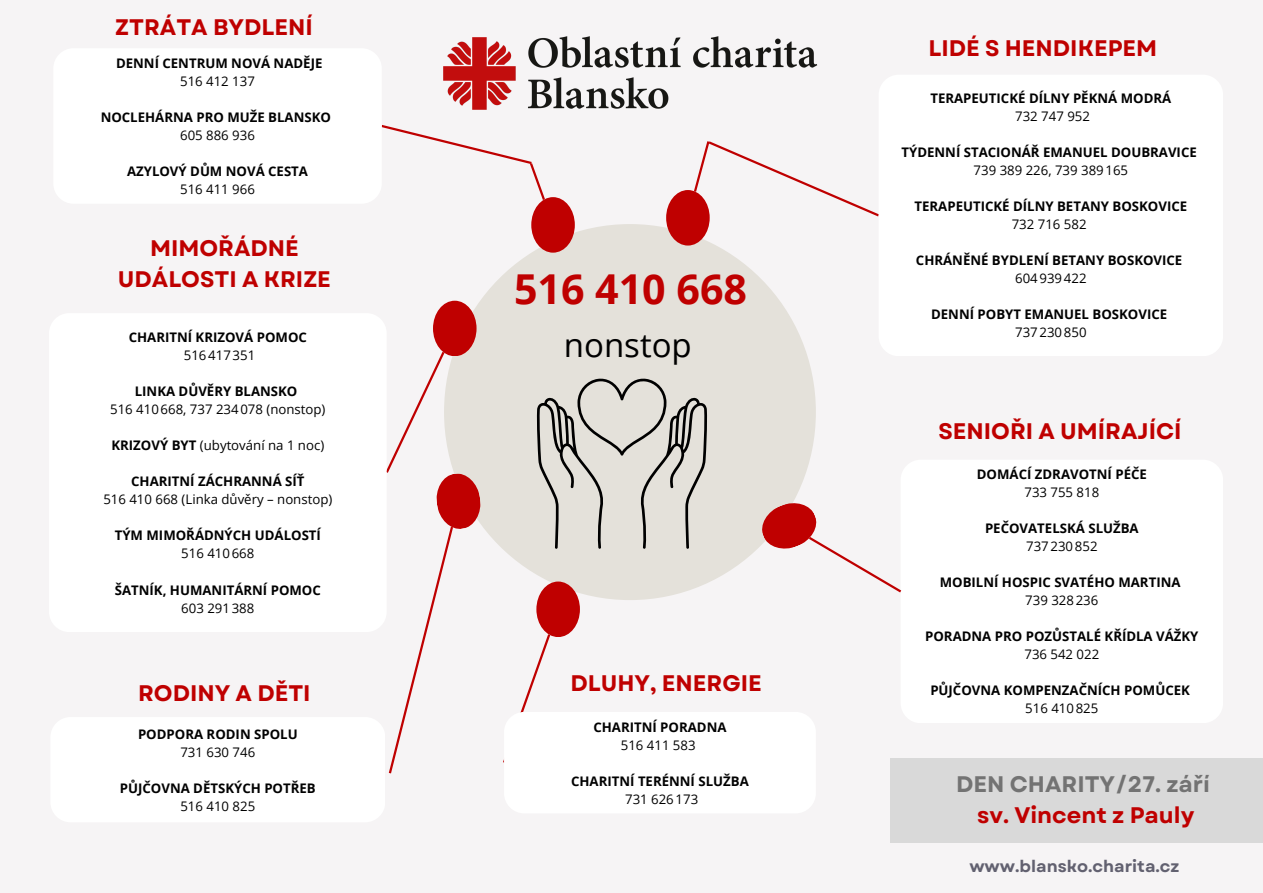
<style>
.page{position:relative;width:1263px;height:893px;background:#f6f4f5}
.page>*{position:absolute;margin:0;border:0;box-sizing:border-box;transform-origin:0 0}
.t1{font:700 41.17px "Open Sans";color:#bf0000}
.t2{font:33px "Open Sans";color:#000}
.t3{font:700 22.5px/31.5px "Garet";color:#bf0000;text-align:center}
.t4{font:700 22.5px "Garet";color:#737373}
.t5{font:700 16.5px "Garet";color:#626170}
.t6{font:700 13.2px "Open Sans";color:#000}
.t7{font:13.2px "Open Sans";color:#000}
.s1{font-weight:700}
</style>
<div class="page">
<svg style="left:382px;top:125px;width:164px;height:75px"></svg>
<div style="left:444px;top:224px;width:372px;height:376px;background:#e4e1da;border-radius:50%"></div>
<div style="left:531px;top:197px;width:44px;height:56px;background:#bf0000;border-radius:50%"></div>
<div style="left:433px;top:301px;width:43px;height:55px;background:#bf0000;border-radius:50%"></div>
<div style="left:53px;top:48px;width:329px;height:156px;background:#fff;border-radius:20px"></div>
<div style="left:49px;top:313px;width:338px;height:319px;background:#fff;border-radius:20px"></div>
<div style="left:50px;top:717px;width:335px;height:105px;background:#fff;border-radius:20px"></div>
<svg style="left:692px;top:141px;width:187px;height:76px"></svg>
<div style="left:666px;top:190px;width:44px;height:55px;background:#bf0000;border-radius:50%"></div>
<div style="left:879px;top:75px;width:344px;height:281px;background:#fff;border-radius:20px"></div>
<svg style="left:503px;top:634px;width:48px;height:129px"></svg>
<div style="left:536px;top:581px;width:44px;height:56px;background:#bf0000;border-radius:50%"></div>
<svg style="left:386px;top:349px;width:95px;height:425px"></svg>
<div style="left:504px;top:712px;width:312px;height:101px;background:#fff;border-radius:20px"></div>
<div style="left:900px;top:460px;width:323px;height:263px;background:#fff;border-radius:20px"></div>
<svg style="left:762px;top:501px;width:140px;height:92px"></svg>
<img style="left:407px;top:36px;width:411px;height:91px">
<svg style="left:536px;top:378px;width:171px;height:171px"></svg>
<div style="left:890px;top:758px;width:373px;height:84px;background:#d9d9d9"></div>
<p class="t3" style="left:115px;top:12px;width:199px">ZTRÁTA BYDLENÍ</p>
<p class="t6" style="left:116px;top:54px;width:208px">DENNÍ CENTRUM NOVÁ NADĚJE</p>
<p class="t7" style="left:180px;top:72px;width:76px">516 412 137</p>
<p class="t6" style="left:101px;top:108px;width:232px">NOCLEHÁRNA PRO MUŽE BLANSKO</p>
<p class="t7" style="left:180px;top:126px;width:76px">605 886 936</p>
<p class="t6" style="left:127px;top:162px;width:183px">AZYLOVÝ DŮM NOVÁ CESTA</p>
<p class="t7" style="left:180px;top:180px;width:76px">516 411 966</p>
<p class="t3" style="left:118px;top:232px;width:214px">MIMOŘÁDNÉ<br>UDÁLOSTI A KRIZE</p>
<p class="t6" style="left:129px;top:328px;width:180px">CHARITNÍ KRIZOVÁ POMOC</p>
<p class="t7" style="left:184px;top:346px;width:73px">516417351</p>
<p class="t6" style="left:135px;top:382px;width:164px">LINKA DŮVĚRY BLANSKO</p>
<p class="t7" style="left:110px;top:400px;width:217px">516 410668, 737 234078 (nonstop)</p>
<p class="t7" style="left:111px;top:436px;width:214px"><span class="s1">KRIZOVÝ BYT</span> (ubytování na 1 noc)</p>
<p class="t6" style="left:131px;top:472px;width:175px">CHARITNÍ ZÁCHRANNÁ SÍŤ</p>
<p class="t7" style="left:103px;top:490px;width:230px">516 410 668 (Linka důvěry – nonstop)</p>
<p class="t6" style="left:115px;top:526px;width:208px">TÝM MIMOŘÁDNÝCH UDÁLOSTÍ</p>
<p class="t7" style="left:181px;top:544px;width:75px">516 410668</p>
<p class="t6" style="left:115px;top:580px;width:208px">ŠATNÍK, HUMANITÁRNÍ POMOC</p>
<p class="t7" style="left:181px;top:598px;width:75px">603 291388</p>
<p class="t3" style="left:138px;top:677px;width:174px">RODINY A DĚTI</p>
<p class="t6" style="left:138px;top:725px;width:161px">PODPORA RODIN SPOLU</p>
<p class="t7" style="left:180px;top:743px;width:76px">731 630 746</p>
<p class="t6" style="left:120px;top:779px;width:197px">PŮJČOVNA DĚTSKÝCH POTŘEB</p>
<p class="t7" style="left:180px;top:797px;width:76px">516 410 825</p>
<p class="t1" style="left:514px;top:260px;width:235px">516 410 668</p>
<p class="t2" style="left:564px;top:321px;width:129px">nonstop</p>
<p class="t3" style="left:570px;top:667px;width:193px">DLUHY, ENERGIE</p>
<p class="t6" style="left:593px;top:717px;width:135px">CHARITNÍ PORADNA</p>
<p class="t7" style="left:621px;top:735px;width:76px">516 411 583</p>
<p class="t6" style="left:571px;top:771px;width:179px">CHARITNÍ TERÉNNÍ SLUŽBA</p>
<p class="t7" style="left:625px;top:789px;width:75px">731 626173</p>
<p class="t3" style="left:928px;top:32px;width:230px">LIDÉ S HENDIKEPEM</p>
<p class="t6" style="left:930px;top:89px;width:242px">TERAPEUTICKÉ DÍLNY PĚKNÁ MODRÁ</p>
<p class="t7" style="left:1015px;top:107px;width:76px">732 747 952</p>
<p class="t6" style="left:901px;top:143px;width:297px">TÝDENNÍ STACIONÁŘ EMANUEL DOUBRAVICE</p>
<p class="t7" style="left:973px;top:161px;width:156px">739 389 226, 739 389165</p>
<p class="t6" style="left:914px;top:197px;width:274px">TERAPEUTICKÉ DÍLNY BETANY BOSKOVICE</p>
<p class="t7" style="left:1012px;top:215px;width:76px">732 716 582</p>
<p class="t6" style="left:916px;top:251px;width:268px">CHRÁNĚNÉ BYDLENÍ BETANY BOSKOVICE</p>
<p class="t7" style="left:1015px;top:269px;width:73px">604939422</p>
<p class="t6" style="left:931px;top:305px;width:238px">DENNÍ POBYT EMANUEL BOSKOVICE</p>
<p class="t7" style="left:1015px;top:323px;width:73px">737230850</p>
<p class="t3" style="left:938px;top:415px;width:245px">SENIOŘI A UMÍRAJÍCÍ</p>
<p class="t6" style="left:977px;top:465px;width:172px">DOMÁCÍ ZDRAVOTNÍ PÉČE</p>
<p class="t7" style="left:1024px;top:483px;width:76px">733 755 818</p>
<p class="t6" style="left:985px;top:519px;width:155px">PEČOVATELSKÁ SLUŽBA</p>
<p class="t7" style="left:1026px;top:537px;width:73px">737230852</p>
<p class="t6" style="left:940px;top:573px;width:242px">MOBILNÍ HOSPIC SVATÉHO MARTINA</p>
<p class="t7" style="left:1025px;top:591px;width:75px">739 328236</p>
<p class="t6" style="left:925px;top:627px;width:275px">PORADNA PRO POZŮSTALÉ KŘÍDLA VÁŽKY</p>
<p class="t7" style="left:1024px;top:645px;width:76px">736 542 022</p>
<p class="t6" style="left:930px;top:681px;width:261px">PŮJČOVNA KOMPENZAČNÍCH POMŮCEK</p>
<p class="t7" style="left:1025px;top:699px;width:75px">516 410825</p>
<p class="t4" style="left:956px;top:767px;width:255px">DEN CHARITY/27. září</p>
<p class="t3" style="left:977px;top:799px;width:219px">sv. Vincent z Pauly</p>
<p class="t5" style="left:969px;top:854px;width:212px">www.blansko.charita.cz</p>
</div>
